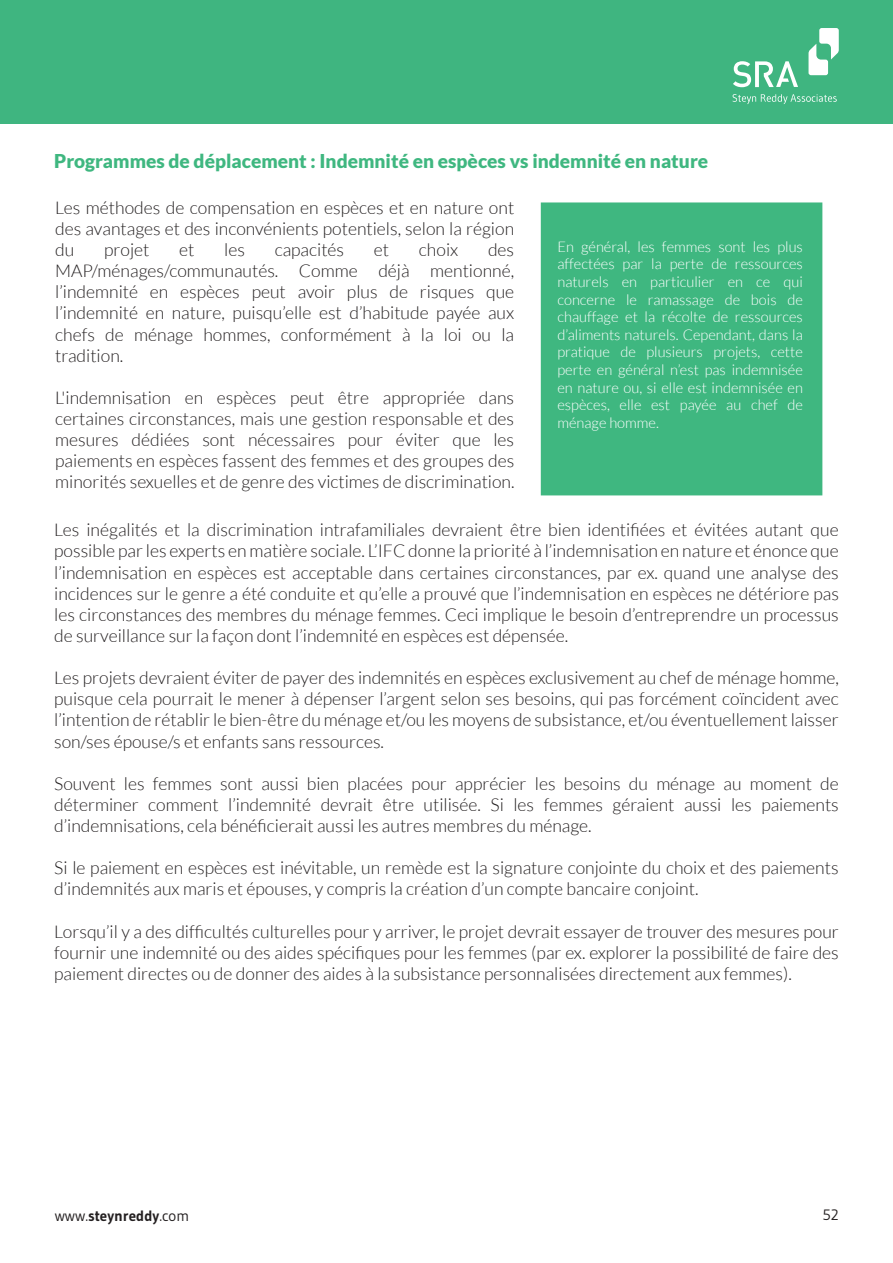
<style>
.page{position:relative;width:893px;height:1263px;background:#fff}
.page>*{position:absolute;margin:0;border:0;box-sizing:border-box;transform-origin:0 0}
.t1{font:900 19.05px "Lato";color:#3fb780}
.t2{font:300 17.55px/21.1px "Lato";color:#231f20;text-align:justify}
.t3{font:700 15px "Gudea";color:#231f20}
.t4{font:15px "Gudea";color:#231f20}
.t5{font:300 14.7px/17.5px "Lato";color:#fff;text-align:justify}
.s1{font-weight:400}
</style>
<div class="page">
<div style="left:0;top:0;width:893px;height:123px;background:#3fb580"></div>
<svg style="left:733px;top:61px;width:65px;height:26px"></svg>
<svg style="left:732px;top:94px;width:105px;height:10px"></svg>
<svg style="left:808px;top:28px;width:31px;height:47px"></svg>
<div style="left:541px;top:202px;width:281px;height:293px;background:#3fb780"></div>
<p class="t1" style="left:54px;top:149px;width:655px">Programmes de déplacement : Indemnité en espèces vs indemnité en nature</p>
<p class="t2" style="left:55px;top:197px;width:461px">Les méthodes de compensation en espèces et en nature ont des avantages et des inconvénients potentiels, selon la région du</p>
<p class="t5" style="left:557px;top:238px;width:247px">En général, les femmes sont les plus affectées par la perte de ressources naturels en particulier en ce qui concerne le ramassage de bois de chauffage et la récolte de ressources d’aliments naturels. Cependant, dans la pratique de plusieurs projets, cette perte en général n’est pas indemnisée en nature ou, si elle est indemnisée en espèces, elle est payée au chef de ménage homme.</p>
<p class="t2" style="left:55px;top:239px;width:461px;text-indent:433px">des MAP/ménages/communautés. Comme déjà mentionné, l’indemnité en espèces peut avoir plus de risques que l’indemnité en nature, puisqu’elle est d’habitude payée aux chefs de ménage hommes, conformément à la loi ou la tradition.</p>
<p class="t2" style="left:55px;top:387px;width:461px">L'indemnisation en espèces peut être appropriée dans certaines circonstances, mais une gestion responsable et des mesures dédiées sont nécessaires pour éviter que les paiements en espèces fassent des femmes et des groupes des minorités sexuelles et de genre des victimes de discrimination.</p>
<p class="t2" style="left:104px;top:239px;width:47px">projet</p>
<p class="t2" style="left:179px;top:239px;width:17px">et</p>
<p class="t2" style="left:224px;top:239px;width:22px">les</p>
<p class="t2" style="left:275px;top:239px;width:71px">capacités</p>
<p class="t2" style="left:374px;top:239px;width:17px">et</p>
<p class="t2" style="left:419px;top:239px;width:41px">choix</p>
<p class="t2" style="left:54px;top:519px;width:786px">Les inégalités et la discrimination intrafamiliales devraient être bien identifiées et évitées autant que possible par les experts en matière sociale. L’IFC donne la priorité à l’indemnisation en nature et énonce que l’indemnisation en espèces est acceptable dans certaines circonstances, par ex. quand une analyse des incidences sur le genre a été conduite et qu’elle a prouvé que l’indemnisation en espèces ne détériore pas les circonstances des membres du ménage femmes. Ceci implique le besoin d’entreprendre un processus de surveillance sur la façon dont l’indemnité en espèces est dépensée.</p>
<p class="t2" style="left:54px;top:667px;width:786px">Les projets devraient éviter de payer des indemnités en espèces exclusivement au chef de ménage homme, puisque cela pourrait le mener à dépenser l’argent selon ses besoins, qui pas forcément coïncident avec l’intention de rétablir le bien-être du ménage et/ou les moyens de subsistance, et/ou éventuellement laisser son/ses épouse/s et enfants sans ressources.</p>
<p class="t2" style="left:54px;top:773px;width:786px">Souvent les femmes sont aussi bien placées pour apprécier les besoins du ménage au moment de déterminer comment l’indemnité devrait être utilisée. Si les femmes géraient aussi les paiements d’indemnisations, cela bénéficierait aussi les autres membres du ménage.</p>
<p class="t2" style="left:54px;top:857px;width:786px">Si le paiement en espèces est inévitable, un remède est la signature conjointe du choix et des paiements d’indemnités aux maris et épouses, y compris la création d’un compte bancaire conjoint.</p>
<p class="t2" style="left:54px;top:921px;width:786px">Lorsqu’il y a des difficultés culturelles pour y arriver, le projet devrait essayer de trouver des mesures pour fournir une indemnité ou des aides spécifiques pour les femmes (par ex. explorer la possibilité de faire des paiement directes ou de donner des aides à la subsistance personnalisées directement aux femmes).</p>
<p class="t3" style="left:55px;top:1207px;width:136px"><span class="s1">www.</span>steynreddy<span class="s1">.com</span></p>
<p class="t4" style="left:822px;top:1205px;width:18px">52</p>
</div>
